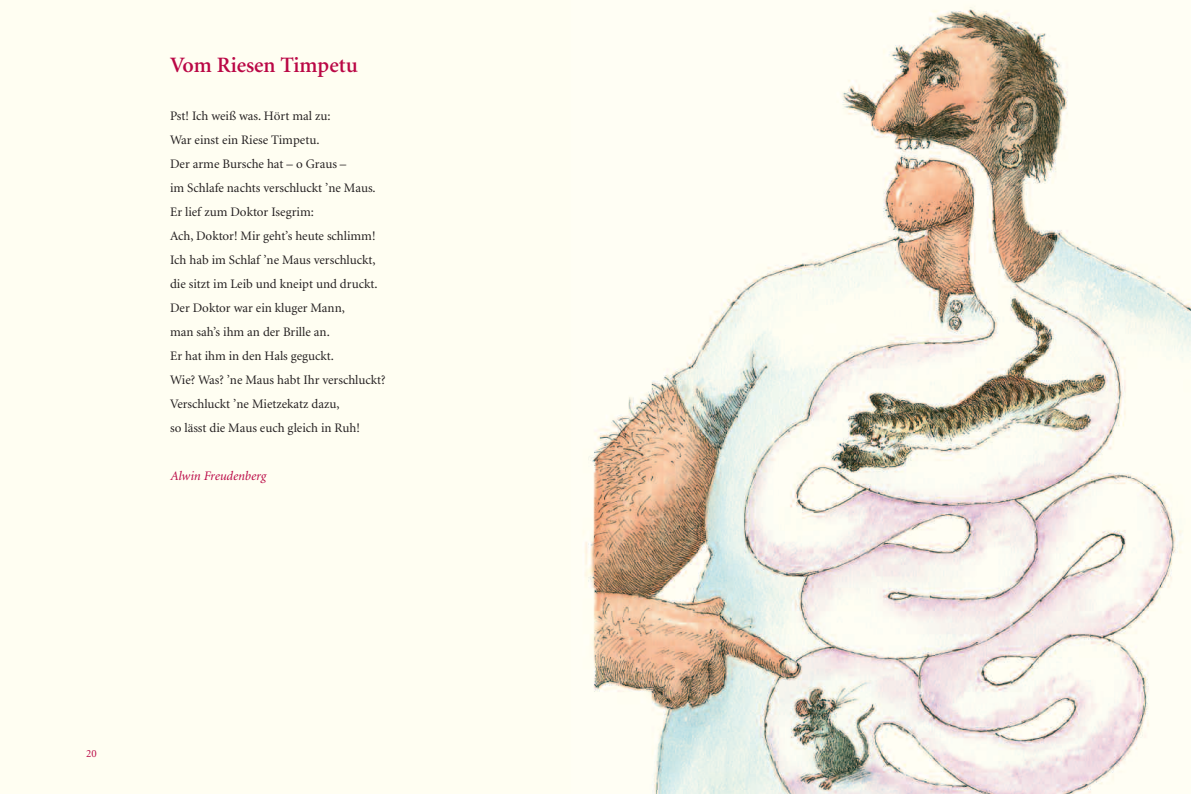
<style>
.page{position:relative;width:1191px;height:794px;background:#fff}
.page>*{position:absolute;margin:0;border:0;box-sizing:border-box;transform-origin:0 0}
.t1{font:600 22px "Minion";color:#ba0745}
.t2{font:13px/24px "Minion";color:#231f20}
.t3{font:italic 13px "Minion";color:#ba0745}
.t4{font:11px "Minion";color:#ba0745}
</style>
<div class="page">
<div style="left:0;top:1px;width:1190px;height:793px;background:#fffef2"></div>
<img style="left:585px;top:9px;width:605px;height:785px">
<h1 class="t1" style="left:170px;top:54px;width:189px">Vom Riesen Timpetu</h1>
<p class="t2" style="left:170px;top:104px;width:217px">Pst! Ich weiß was. Hört mal zu:<br>War einst ein Riese Timpetu.<br>Der arme Bursche hat – o Graus –<br>im Schlafe nachts verschluckt ’ne Maus.<br>Er lief zum Doktor Isegrim:<br>Ach, Doktor! Mir geht’s heute schlimm!<br>Ich hab im Schlaf ’ne Maus verschluckt, die sitzt im Leib und kneipt und druckt.<br>Der Doktor war ein kluger Mann,<br>man sah’s ihm an der Brille an.<br>Er hat ihm in den Hals geguckt.<br>Wie? Was? ’ne Maus habt Ihr verschluckt?<br>Verschluckt ’ne Mietzekatz dazu,<br>so lässt die Maus euch gleich in Ruh!</p>
<p class="t3" style="left:170px;top:469px;width:97px">Alwin Freudenberg</p>
<p class="t4" style="left:86px;top:748px;width:12px">20</p>
</div>
